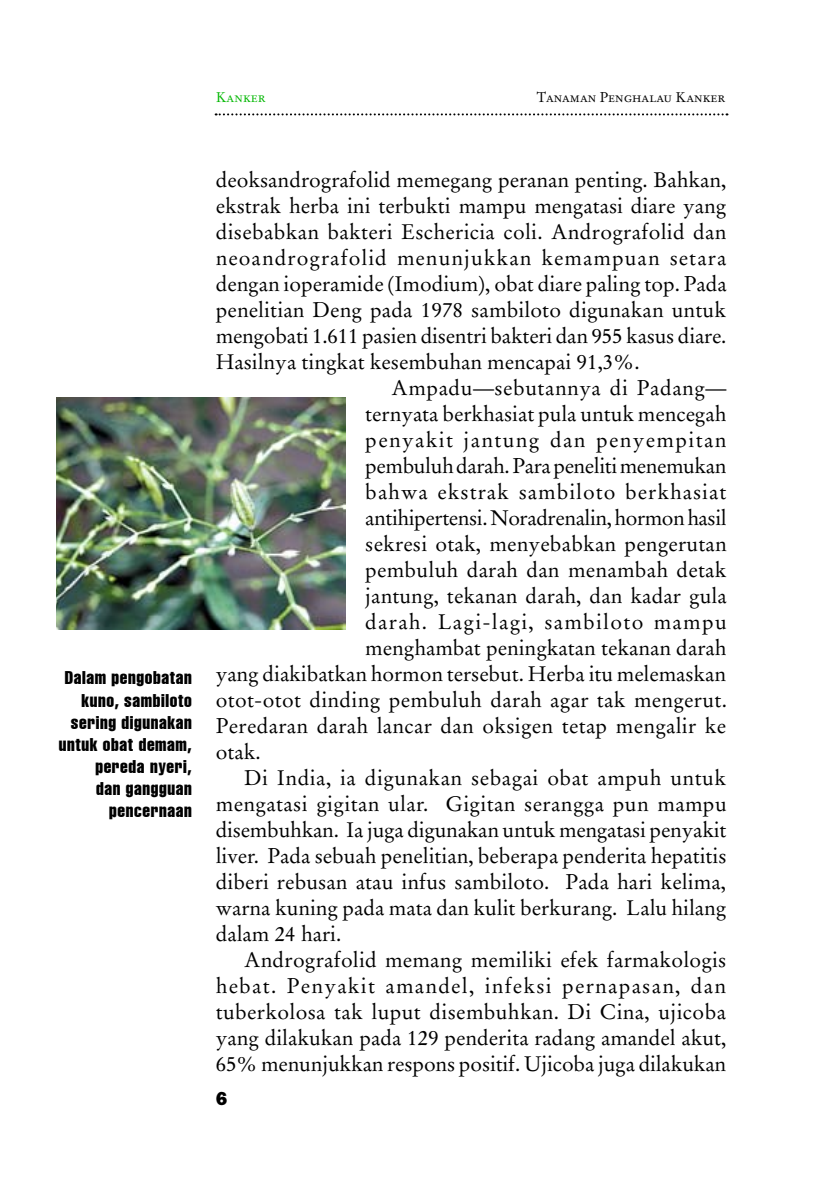
<style>
.page{position:relative;width:840px;height:1191px;background:#fff}
.page>*{position:absolute;margin:0;border:0;box-sizing:border-box;transform-origin:0 0}
.t1{font:21px "Stempel Garamond";letter-spacing:.005em;color:#000}
.t2{font:21px "Stempel Garamond";letter-spacing:-.02em;color:#000}
.t3{font:21px "Stempel Garamond";letter-spacing:.06em;color:#000}
.t4{font:21px "Stempel Garamond";letter-spacing:.025em;color:#000}
.t5{font:21px "Stempel Garamond";letter-spacing:.05em;color:#000}
.t6{font:21px "Stempel Garamond";letter-spacing:.045em;color:#000}
.t7{font:21px "Stempel Garamond";letter-spacing:.065em;color:#000}
.t8{font:extra-condensed 18px/22px "Helvetica";letter-spacing:.035em;color:#000;text-align:right}
.t9{font:800 16px "Franklin";color:#000}
.t10{font:14px "Stempel Garamond Roman SC";color:#000}
.t11{font:14px "Stempel Garamond Roman SC";color:#00b700}
</style>
<div class="page">
<svg style="left:215px;top:113px;width:512px;height:2px"></svg>
<img style="left:57px;top:397px;width:288px;height:232px">
<p class="t11" style="left:216px;top:89px;width:51px">Kanker</p>
<p class="t10" style="left:536px;top:89px;width:190px">Tanaman Penghalau Kanker</p>
<p class="t8" style="left:59px;top:667px;width:134px">Dalam pengobatan kuno, sambiloto sering digunakan untuk obat demam, pereda nyeri,<br>dan gangguan pencernaan</p>
<p class="t1" style="left:216px;top:167px;width:512px">deoksandrografolid memegang peranan penting. Bahkan,</p>
<p class="t1" style="left:216px;top:193px;width:512px">ekstrak herba ini terbukti mampu mengatasi diare yang</p>
<p class="t1" style="left:216px;top:219px;width:512px">disebabkan bakteri Eschericia coli. Andrografolid dan</p>
<p class="t5" style="left:216px;top:245px;width:512px">neoandrografolid menunjukkan kemampuan setara</p>
<p class="t1" style="left:216px;top:271px;width:512px">dengan ioperamide (Imodium), obat diare paling top. Pada</p>
<p class="t1" style="left:216px;top:297px;width:511px">penelitian Deng pada 1978 sambiloto digunakan untuk</p>
<p class="t1" style="left:216px;top:323px;width:512px">mengobati 1.611 pasien disentri bakteri dan 955 kasus diare.</p>
<p class="t1" style="left:216px;top:349px;width:425px">Hasilnya tingkat kesembuhan mencapai 91,3%.</p>
<p class="t4" style="left:391px;top:375px;width:336px">Ampadu—sebutannya di Padang—</p>
<p class="t1" style="left:365px;top:401px;width:362px">ternyata berkhasiat pula untuk mencegah</p>
<p class="t7" style="left:365px;top:427px;width:362px">penyakit jantung dan penyempitan</p>
<p class="t2" style="left:365px;top:453px;width:362px">pembuluh darah. Para peneliti menemukan</p>
<p class="t6" style="left:365px;top:479px;width:362px">bahwa ekstrak sambiloto berkhasiat</p>
<p class="t2" style="left:365px;top:505px;width:362px">antihipertensi. Noradrenalin, hormon hasil</p>
<p class="t1" style="left:365px;top:531px;width:363px">sekresi otak, menyebabkan pengerutan</p>
<p class="t1" style="left:365px;top:557px;width:362px">pembuluh darah dan menambah detak</p>
<p class="t1" style="left:365px;top:583px;width:363px">jantung, tekanan darah, dan kadar gula</p>
<p class="t3" style="left:365px;top:609px;width:362px">darah. Lagi-lagi, sambiloto mampu</p>
<p class="t1" style="left:365px;top:635px;width:362px">menghambat peningkatan tekanan darah</p>
<p class="t1" style="left:216px;top:661px;width:511px">yang diakibatkan hormon tersebut. Herba itu melemaskan</p>
<p class="t1" style="left:216px;top:687px;width:512px">otot-otot dinding pembuluh darah agar tak mengerut.</p>
<p class="t1" style="left:216px;top:713px;width:511px">Peredaran darah lancar dan oksigen tetap mengalir ke</p>
<p class="t1" style="left:216px;top:739px;width:46px">otak.</p>
<p class="t4" style="left:244px;top:765px;width:483px">Di India, ia digunakan sebagai obat ampuh untuk</p>
<p class="t1" style="left:216px;top:791px;width:512px">mengatasi gigitan ular. Gigitan serangga pun mampu</p>
<p class="t1" style="left:216px;top:817px;width:512px">disembuhkan. Ia juga digunakan untuk mengatasi penyakit</p>
<p class="t1" style="left:216px;top:843px;width:512px">liver. Pada sebuah penelitian, beberapa penderita hepatitis</p>
<p class="t1" style="left:216px;top:869px;width:511px">diberi rebusan atau infus sambiloto. Pada hari kelima,</p>
<p class="t1" style="left:216px;top:895px;width:512px">warna kuning pada mata dan kulit berkurang. Lalu hilang</p>
<p class="t1" style="left:216px;top:921px;width:127px">dalam 24 hari.</p>
<p class="t1" style="left:244px;top:947px;width:483px">Andrografolid memang memiliki efek farmakologis</p>
<p class="t3" style="left:216px;top:973px;width:511px">hebat. Penyakit amandel, infeksi pernapasan, dan</p>
<p class="t1" style="left:216px;top:999px;width:511px">tuberkolosa tak luput disembuhkan. Di Cina, ujicoba</p>
<p class="t1" style="left:216px;top:1025px;width:512px">yang dilakukan pada 129 penderita radang amandel akut,</p>
<p class="t1" style="left:216px;top:1051px;width:511px">65% menunjukkan respons positif. Ujicoba juga dilakukan</p>
<p class="t9" style="left:216px;top:1087px;width:13px">6</p>
</div>
